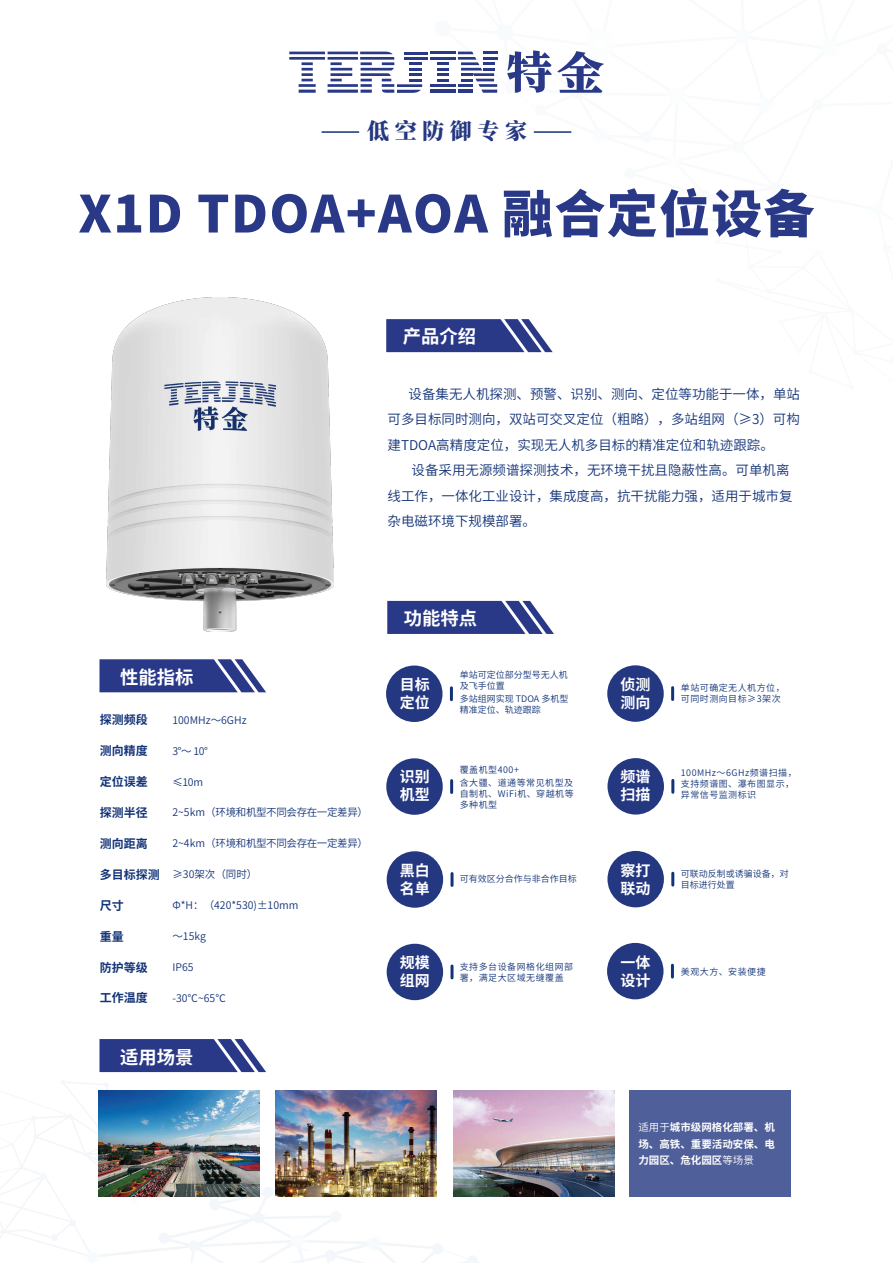
<style>
.page{position:relative;width:893px;height:1263px;background:#fff}
.page>*{position:absolute;margin:0;border:0;box-sizing:border-box;transform-origin:0 0}
.t1{font:800 51px "Source Han Sans CN";letter-spacing:.025em;color:#293988}
.t2{font:800 22.05px "Source Han Serif SC";letter-spacing:.25em;color:#243781}
.t3{font:700 18.3px "Source Han Sans CN";color:#fff}
.t4{font:700 15px/18px "Source Han Sans CN";color:#fff}
.t5{font:13.5px/25.5px "Source Han Sans CN";color:#133378;text-align:justify}
.t6{font:700 12px "Source Han Sans CN";color:#133378}
.t7{font:10.5px "Source Han Sans CN";color:#133378}
.t8{font:10.5px "Source Han Sans CN";letter-spacing:-.035em;color:#133378}
.t9{font:700 10.5px/16.5px "Source Han Sans CN";color:#fff;text-align:justify}
.t10{font:9px/10.8px "Source Han Sans CN";letter-spacing:.055em;color:#133378}
.t11{font:9px/10.8px "Source Han Sans CN";color:#133378}
.s1{font-weight:400}
</style>
<div class="page">
<div style="left:668px;top:156px;width:11px;height:11px;background:#fbfdfe;border-radius:50%"></div>
<svg style="left:0;top:1080px;width:479px;height:183px"></svg>
<img style="left:76px;top:1240px;width:33px;height:23px">
<img style="left:124px;top:1197px;width:22px;height:12px">
<img style="left:36px;top:1167px;width:17px;height:18px">
<img style="left:357px;top:1227px;width:34px;height:33px">
<div style="left:629px;top:1090px;width:161px;height:107px;background:#4f5f9a"></div>
<div style="left:607px;top:665px;width:57px;height:57px;background:#243781;border-radius:50%"></div>
<svg style="left:671px;top:688px;width:3px;height:11px"></svg>
<svg style="left:386px;top:319px;width:167px;height:33px;background:#435196"></svg>
<svg style="left:387px;top:601px;width:167px;height:33px;background:#425096"></svg>
<svg style="left:99px;top:659px;width:167px;height:33px;background:#445297"></svg>
<div style="left:386px;top:758px;width:57px;height:57px;background:#243781;border-radius:50%"></div>
<svg style="left:450px;top:781px;width:3px;height:11px"></svg>
<div style="left:387px;top:944px;width:56px;height:56px;background:#243781;border-radius:50%"></div>
<svg style="left:450px;top:966px;width:3px;height:12px"></svg>
<div style="left:607px;top:758px;width:57px;height:56px;background:#243781;border-radius:50%"></div>
<svg style="left:671px;top:780px;width:3px;height:12px"></svg>
<div style="left:387px;top:851px;width:56px;height:57px;background:#243781;border-radius:50%"></div>
<svg style="left:451px;top:873px;width:3px;height:12px"></svg>
<div style="left:607px;top:851px;width:57px;height:56px;background:#243781;border-radius:50%"></div>
<svg style="left:671px;top:873px;width:3px;height:12px"></svg>
<div style="left:607px;top:943px;width:56px;height:56px;background:#243781;border-radius:50%"></div>
<svg style="left:671px;top:965px;width:3px;height:12px"></svg>
<svg style="left:99px;top:1039px;width:167px;height:33px;background:#425096"></svg>
<img style="left:98px;top:1090px;width:162px;height:107px">
<img style="left:275px;top:1090px;width:162px;height:107px">
<img style="left:453px;top:1090px;width:162px;height:107px">
<hr style="left:322px;top:131px;width:37px;height:2px;background:#133378">
<hr style="left:534px;top:131px;width:37px;height:2px;background:#133378">
<hr style="left:299px;top:90px;width:17px;height:3px;background:#293988">
<hr style="left:299px;top:84px;width:17px;height:3px;background:#293988">
<svg style="left:302px;top:62px;width:11px;height:19px"></svg>
<hr style="left:289px;top:57px;width:36px;height:3px;background:#293988">
<hr style="left:289px;top:52px;width:36px;height:2px;background:#293988">
<hr style="left:328px;top:90px;width:30px;height:3px;background:#293988">
<hr style="left:328px;top:84px;width:30px;height:3px;background:#293988">
<svg style="left:330px;top:79px;width:12px;height:2px"></svg>
<hr style="left:330px;top:73px;width:22px;height:3px;background:#293988">
<hr style="left:330px;top:68px;width:22px;height:3px;background:#293988">
<svg style="left:330px;top:62px;width:12px;height:3px"></svg>
<hr style="left:328px;top:57px;width:30px;height:3px;background:#293988">
<hr style="left:328px;top:52px;width:30px;height:2px;background:#293988">
<svg style="left:360px;top:50px;width:244px;height:43px"></svg>
<div style="left:386px;top:665px;width:56px;height:57px;background:#243781;border-radius:50%"></div>
<svg style="left:450px;top:688px;width:3px;height:12px"></svg>
<img style="left:106px;top:297px;width:227px;height:335px">
<h2 class="t2" style="left:367px;top:118px;width:162px">低空防御专家</h2>
<h1 class="t1" style="left:78px;top:185px;width:738px">X1D TDOA+AOA 融合定位设备</h1>
<h3 class="t3" style="left:403px;top:326px;width:75px">产品介绍</h3>
<p class="t5" style="left:387px;top:381px;width:414px;text-indent:21px">设备集无人机探测、预警、识别、测向、定位等功能于一体，单站可多目标同时测向，双站可交叉定位（粗略），多站组网（≥3）可构建TDOA高精度定位，实现无人机多目标的精准定位和轨迹跟踪。</p>
<p class="t5" style="left:387px;top:458px;width:406px;text-align:left;text-indent:24px">设备采用无源频谱探测技术，无环境干扰且隐蔽性高。可单机离线工作，一体化工业设计，集成度高，抗干扰能力强，适用于城市复杂电磁环境下规模部署。</p>
<h3 class="t3" style="left:120px;top:667px;width:75px">性能指标</h3>
<p class="t7" style="left:172px;top:714px;width:76px">100MHz～6GHz</p>
<p class="t7" style="left:172px;top:745px;width:37px">3°～ 10°</p>
<p class="t7" style="left:172px;top:776px;width:32px">≤10m</p>
<p class="t8" style="left:172px;top:807px;width:197px">2~5km（环境和机型不同会存在一定差异）</p>
<p class="t8" style="left:172px;top:837px;width:197px">2~4km（环境和机型不同会存在一定差异）</p>
<p class="t7" style="left:172px;top:868px;width:87px">≥30架次（同时）</p>
<p class="t7" style="left:172px;top:899px;width:127px">Φ*H：（420*530)±10mm</p>
<p class="t7" style="left:172px;top:930px;width:35px">～15kg</p>
<p class="t7" style="left:172px;top:961px;width:23px">IP65</p>
<p class="t7" style="left:172px;top:992px;width:55px">-30℃~65℃</p>
<p class="t6" style="left:100px;top:713px;width:49px">探测频段</p>
<p class="t6" style="left:100px;top:744px;width:49px">测向精度</p>
<p class="t6" style="left:100px;top:775px;width:49px">定位误差</p>
<p class="t6" style="left:100px;top:806px;width:49px">探测半径</p>
<p class="t6" style="left:100px;top:837px;width:49px">测向距离</p>
<p class="t6" style="left:100px;top:868px;width:61px">多目标探测</p>
<p class="t6" style="left:100px;top:898px;width:25px">尺寸</p>
<p class="t6" style="left:100px;top:929px;width:25px">重量</p>
<p class="t6" style="left:100px;top:960px;width:49px">防护等级</p>
<p class="t6" style="left:100px;top:991px;width:49px">工作温度</p>
<h3 class="t3" style="left:120px;top:1047px;width:75px">适用场景</h3>
<h3 class="t3" style="left:404px;top:608px;width:75px">功能特点</h3>
<p class="t4" style="left:400px;top:676px;width:31px">目标定位</p>
<p class="t11" style="left:460px;top:669px;width:109px">单站可定位部分型号无人机及飞手位置</p>
<p class="t11" style="left:460px;top:694px;width:110px">多站组网实现 TDOA 多机型精准定位、轨迹跟踪</p>
<p class="t4" style="left:400px;top:768px;width:31px">识别机型</p>
<p class="t10" style="left:460px;top:763px;width:115px;line-height:13.5px">覆盖机型400+<br>含大疆、道通等常见机型及</p>
<p class="t10" style="left:460px;top:788px;width:115px">自制机、WiFi机、穿越机等多种机型</p>
<p class="t4" style="left:620px;top:676px;width:31px">侦测测向</p>
<p class="t10" style="left:681px;top:683px;width:105px">单站可确定无人机方位，可同时测向目标≥3架次</p>
<p class="t4" style="left:620px;top:768px;width:31px">频谱扫描</p>
<p class="t10" style="left:681px;top:767px;width:117px">100MHz～6GHz频谱扫描，支持频谱图、瀑布图显示，异常信号监测标识</p>
<p class="t4" style="left:400px;top:862px;width:31px">黑白名单</p>
<p class="t11" style="left:460px;top:874px;width:118px">可有效区分合作与非合作目标</p>
<p class="t4" style="left:620px;top:862px;width:31px">察打联动</p>
<p class="t11" style="left:681px;top:868px;width:110px">可联动反制或诱骗设备，对目标进行处置</p>
<p class="t4" style="left:400px;top:954px;width:31px">规模组网</p>
<p class="t10" style="left:460px;top:961px;width:115px">支持多台设备网格化组网部署，满足大区域无缝覆盖</p>
<p class="t4" style="left:620px;top:954px;width:31px">一体设计</p>
<p class="t10" style="left:681px;top:966px;width:86px">美观大方、安装便捷</p>
<p class="t9" style="left:638px;top:1119px;width:138px"><span class="s1">适用于</span>城市级网格化部署、机场、高铁、重要活动安保、电力园区、危化园区<span class="s1">等场景</span></p>
</div>
